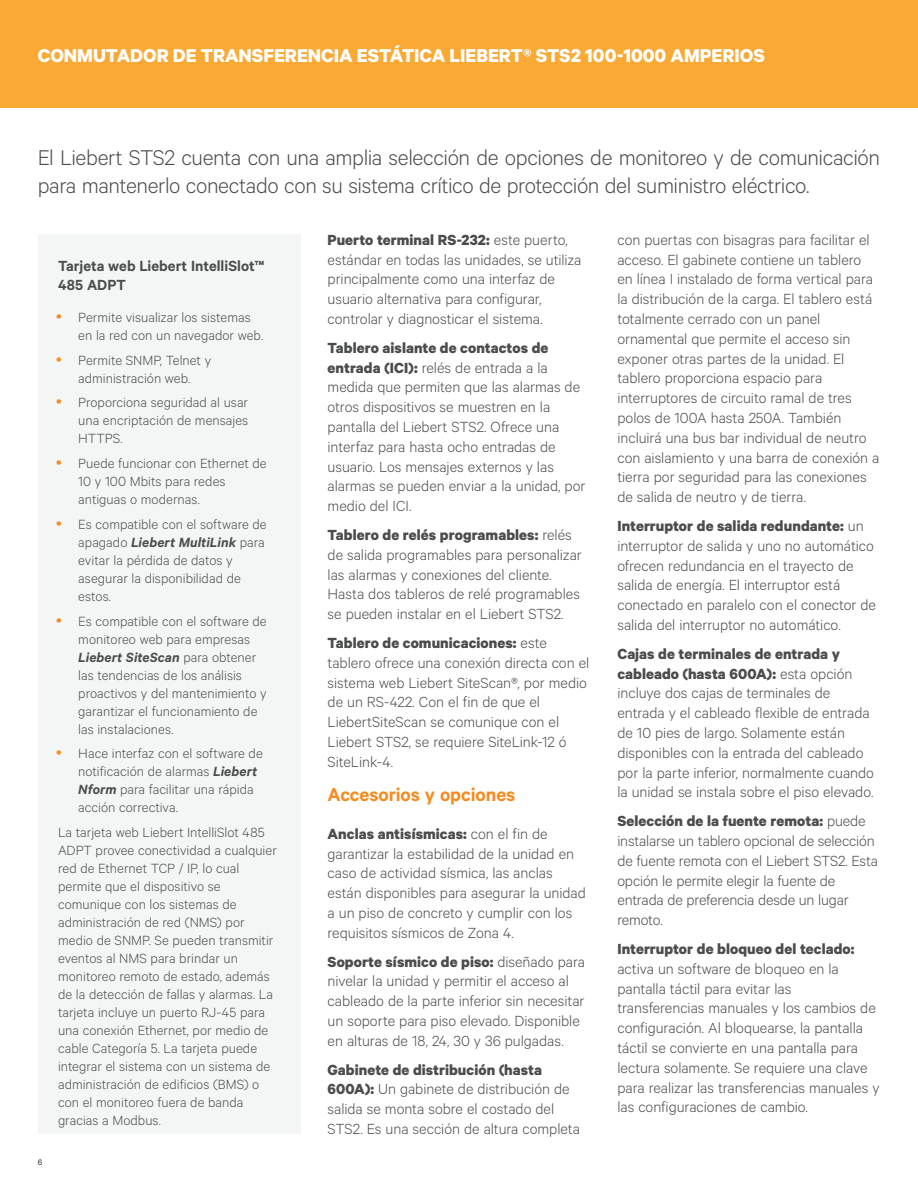
<style>
.page{position:relative;width:918px;height:1188px;background:#fff}
.page>*{position:absolute;margin:0;border:0;box-sizing:border-box;transform-origin:0 0}
.Vertiv_Lead-in{font:300 24px/28.8px "Calibre";letter-spacing:-.015em;color:#4b4c4d}
.Vertiv_Header_Small{font:700 21px "Calibre";color:#fff}
.Vertiv_Orange_Main_H{font:600 21px "Calibre";color:#f68b1f}
.Vertiv_Body_Text{font:300 16.5px/19.8px "Calibre";letter-spacing:-.005em;color:#4b4c4d}
.Gray_Column_Heading{font:600 16.5px/19.8px "Calibre";color:#4b4c4d}
.Gray_Column_Body_Tex{font:300 15px/18px "Calibre";color:#4b4c4d}
.t1{font:9px "Calibre";color:#231f20}
.s1{font-weight:700}
.s2{font-weight:600;font-style:italic}
</style>
<div class="page">
<div style="left:0;top:0;width:918px;height:108px;background:#faaa34"></div>
<div style="left:38px;top:234px;width:263px;height:900px;background:#f4f5f5"></div>
<p class="Vertiv_Header_Small" style="left:38px;top:43px;width:728px">CONMUTADOR DE TRANSFERENCIA ESTÁTICA LIEBERT® STS2 100-1000 AMPERIOS</p>
<p class="Vertiv_Lead-in" style="left:38px;top:142px;width:844px">El Liebert STS2 cuenta con una amplia selección de opciones de monitoreo y de comunicación para mantenerlo conectado con su sistema crítico de protección del suministro eléctrico.</p>
<p class="Vertiv_Body_Text" style="left:328px;top:229px;width:255px"><span class="s1">Puerto terminal RS-232:</span> este puerto, estándar en todas las unidades, se utiliza principalmente como una interfaz de usuario alternativa para configurar, controlar y diagnosticar el sistema.</p>
<p class="Vertiv_Body_Text" style="left:328px;top:337px;width:259px"><span class="s1">Tablero aislante de contactos de entrada (ICI):</span> relés de entrada a la medida que permiten que las alarmas de otros dispositivos se muestren en la pantalla del Liebert STS2. Ofrece una interfaz para hasta ocho entradas de usuario. Los mensajes externos y las alarmas se pueden enviar a la unidad, por medio del ICI.</p>
<p class="Vertiv_Body_Text" style="left:328px;top:524px;width:256px"><span class="s1">Tablero de relés programables:</span> relés de salida programables para personalizar las alarmas y conexiones del cliente.<br>Hasta dos tableros de relé programables se pueden instalar en el Liebert STS2.</p>
<p class="Vertiv_Body_Text" style="left:328px;top:632px;width:263px"><span class="s1">Tablero de comunicaciones:</span> este tablero ofrece una conexión directa con el sistema web Liebert SiteScan®, por medio de un RS-422. Con el fin de que el LiebertSiteScan se comunique con el Liebert STS2, se requiere SiteLink-12 ó SiteLink-4.</p>
<p class="Vertiv_Orange_Main_H" style="left:328px;top:782px;width:189px">Accesorios y opciones</p>
<p class="Vertiv_Body_Text" style="left:328px;top:823px;width:260px"><span class="s1">Anclas antisísmicas:</span> con el fin de garantizar la estabilidad de la unidad en caso de actividad sísmica, las anclas están disponibles para asegurar la unidad a un piso de concreto y cumplir con los requisitos sísmicos de Zona 4.</p>
<p class="Vertiv_Body_Text" style="left:328px;top:951px;width:259px"><span class="s1">Soporte sísmico de piso:</span> diseñado para nivelar la unidad y permitir el acceso al cableado de la parte inferior sin necesitar un soporte para piso elevado. Disponible en alturas de 18, 24, 30 y 36 pulgadas.</p>
<p class="Vertiv_Body_Text" style="left:328px;top:1059px;width:254px"><span class="s1">Gabinete de distribución (hasta 600A):</span> Un gabinete de distribución de salida se monta sobre el costado del STS2. Es una sección de altura completa</p>
<p class="Vertiv_Body_Text" style="left:617px;top:229px;width:264px">con puertas con bisagras para facilitar el acceso. El gabinete contiene un tablero en línea I instalado de forma vertical para la distribución de la carga. El tablero está totalmente cerrado con un panel ornamental que permite el acceso sin exponer otras partes de la unidad. El tablero proporciona espacio para interruptores de circuito ramal de tres polos de 100A hasta 250A. También incluirá una bus bar individual de neutro con aislamiento y una barra de conexión a tierra por seguridad para las conexiones de salida de neutro y de tierra.</p>
<p class="Vertiv_Body_Text" style="left:617px;top:515px;width:260px"><span class="s1">Interruptor de salida redundante:</span> un interruptor de salida y uno no automático ofrecen redundancia en el trayecto de salida de energía. El interruptor está conectado en paralelo con el conector de salida del interruptor no automático.</p>
<p class="Vertiv_Body_Text" style="left:617px;top:643px;width:258px"><span class="s1">Cajas de terminales de entrada y cableado (hasta 600A):</span> esta opción incluye dos cajas de terminales de entrada y el cableado flexible de entrada de 10 pies de largo. Solamente están disponibles con la entrada del cableado por la parte inferior, normalmente cuando la unidad se instala sobre el piso elevado.</p>
<p class="Vertiv_Body_Text" style="left:617px;top:810px;width:262px"><span class="s1">Selección de la fuente remota:</span> puede instalarse un tablero opcional de selección de fuente remota con el Liebert STS2. Esta opción le permite elegir la fuente de entrada de preferencia desde un lugar remoto.</p>
<p class="Vertiv_Body_Text" style="left:617px;top:938px;width:264px"><span class="s1">Interruptor de bloqueo del teclado: </span>activa un software de bloqueo en la pantalla táctil para evitar las transferencias manuales y los cambios de configuración. Al bloquearse, la pantalla táctil se convierte en una pantalla para lectura solamente. Se requiere una clave para realizar las transferencias manuales y las configuraciones de cambio.</p>
<p class="Gray_Column_Heading" style="left:58px;top:255px;width:208px">Tarjeta web Liebert IntelliSlot™<br>485 ADPT</p>
<p class="Gray_Column_Body_Tex" style="left:78px;top:308px;width:186px">Permite visualizar los sistemas en la red con un navegador web.</p>
<p class="Gray_Column_Body_Tex" style="left:78px;top:350px;width:134px">Permite SNMP, Telnet y administración web.</p>
<p class="Gray_Column_Body_Tex" style="left:78px;top:393px;width:171px;text-align:justify">Proporciona seguridad al usar una encriptación de mensajes HTTPS.</p>
<p class="Gray_Column_Body_Tex" style="left:78px;top:454px;width:190px">Puede funcionar con Ethernet de<br>10 y 100 Mbits para redes antiguas o modernas.</p>
<p class="Gray_Column_Body_Tex" style="left:78px;top:515px;width:190px">Es compatible con el software de apagado <span class="s2">Liebert MultiLink</span> para evitar la pérdida de datos y asegurar la disponibilidad de estos.</p>
<p class="Gray_Column_Body_Tex" style="left:78px;top:611px;width:190px">Es compatible con el software de monitoreo web para empresas<br><span class="s2">Liebert SiteScan</span> para obtener las tendencias de los análisis proactivos y del mantenimiento y garantizar el funcionamiento de las instalaciones.</p>
<p class="Gray_Column_Body_Tex" style="left:78px;top:744px;width:186px">Hace interfaz con el software de notificación de alarmas <span class="s2">Liebert<br>Nform</span> para facilitar una rápida acción correctiva.</p>
<p class="Gray_Column_Body_Tex" style="left:58px;top:823px;width:220px">La tarjeta web Liebert IntelliSlot 485<br>ADPT provee conectividad a cualquier red de Ethernet TCP / IP, lo cual permite que el dispositivo se comunique con los sistemas de administración de red (NMS) por medio de SNMP. Se pueden transmitir eventos al NMS para brindar un monitoreo remoto de estado, además de la detección de fallas y alarmas. La tarjeta incluye un puerto RJ-45 para una conexión Ethernet, por medio de cable Categoría 5. La tarjeta puede integrar el sistema con un sistema de administración de edificios (BMS) o con el monitoreo fuera de banda gracias a Modbus.</p>
<p class="t1" style="left:38px;top:1157px;width:6px">6</p>
</div>
